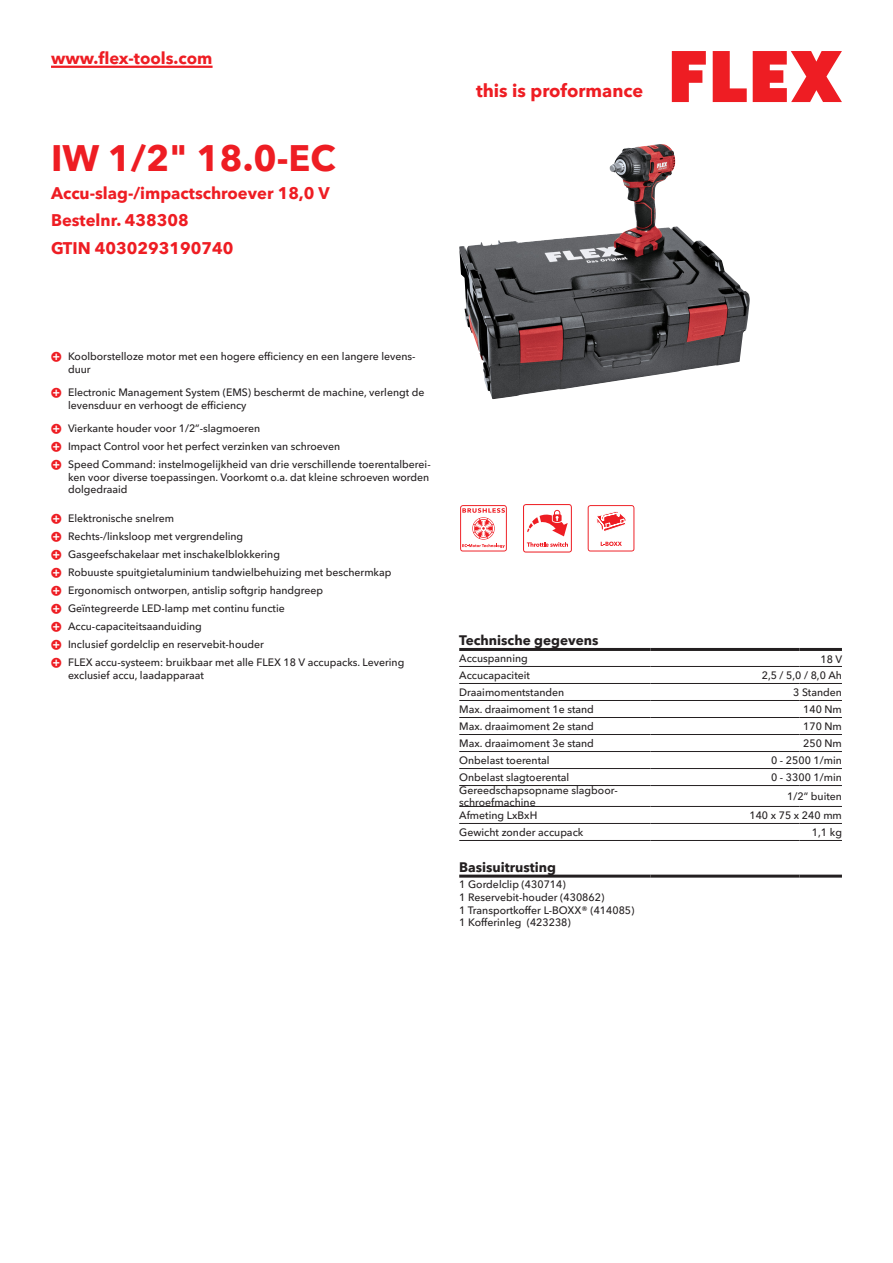
<style>
.page{position:relative;width:893px;height:1263px;background:#fff}
.page>*{position:absolute;margin:0;border:0;box-sizing:border-box;transform-origin:0 0}
.CB_AF_Product-name{font:700 36px "Avenir Next W1 G";color:#ee1d23}
.t1{font:700 18px "Avenir Next W1 G";color:#ee1d23}
.CB_AF_Product-short{font:700 16.5px "Avenir Next W1 G";color:#ee1d23}
.CB_AF_Order-number{font:700 16.5px "Avenir Next W1 G";color:#ee1d23}
.CB_AF_Table-headline{font:700 13.5px "Avenir Next W1 G";color:#231f20}
.CB_AF_Table-specific{font:500 10.5px/12.6px "Avenir Next W1 G";color:#231f20}
</style>
<div class="page">
<svg style="left:672px;top:51px;width:34px;height:51px"></svg>
<svg style="left:713px;top:51px;width:34px;height:51px"></svg>
<svg style="left:753px;top:51px;width:89px;height:51px"></svg>
<hr style="left:51px;top:66px;width:162px;height:2px;background:#ee1d23">
<img style="left:459px;top:144px;width:222px;height:255px">
<hr style="left:459px;top:666px;width:192px;height:1px;background:#231f20">
<hr style="left:651px;top:666px;width:148px;height:1px;background:#231f20">
<hr style="left:799px;top:666px;width:43px;height:1px;background:#231f20">
<hr style="left:459px;top:683px;width:192px;height:1px;background:#231f20">
<hr style="left:651px;top:683px;width:148px;height:1px;background:#231f20">
<hr style="left:799px;top:683px;width:43px;height:1px;background:#231f20">
<hr style="left:459px;top:700px;width:192px;height:1px;background:#231f20">
<hr style="left:651px;top:700px;width:148px;height:1px;background:#231f20">
<hr style="left:799px;top:700px;width:43px;height:1px;background:#231f20">
<hr style="left:459px;top:717px;width:192px;height:1px;background:#231f20">
<hr style="left:651px;top:717px;width:148px;height:1px;background:#231f20">
<hr style="left:799px;top:717px;width:43px;height:1px;background:#231f20">
<hr style="left:459px;top:734px;width:192px;height:1px;background:#231f20">
<hr style="left:651px;top:734px;width:148px;height:1px;background:#231f20">
<hr style="left:799px;top:734px;width:43px;height:1px;background:#231f20">
<hr style="left:459px;top:751px;width:192px;height:1px;background:#231f20">
<hr style="left:651px;top:751px;width:148px;height:1px;background:#231f20">
<hr style="left:799px;top:751px;width:43px;height:1px;background:#231f20">
<hr style="left:459px;top:768px;width:192px;height:1px;background:#231f20">
<hr style="left:651px;top:768px;width:148px;height:1px;background:#231f20">
<hr style="left:799px;top:768px;width:43px;height:1px;background:#231f20">
<hr style="left:459px;top:785px;width:192px;height:1px;background:#231f20">
<hr style="left:651px;top:785px;width:148px;height:1px;background:#231f20">
<hr style="left:799px;top:785px;width:43px;height:1px;background:#231f20">
<hr style="left:459px;top:806px;width:192px;height:1px;background:#231f20">
<hr style="left:651px;top:806px;width:148px;height:1px;background:#231f20">
<hr style="left:799px;top:806px;width:43px;height:1px;background:#231f20">
<hr style="left:459px;top:823px;width:192px;height:1px;background:#231f20">
<hr style="left:651px;top:823px;width:148px;height:1px;background:#231f20">
<hr style="left:799px;top:823px;width:43px;height:1px;background:#231f20">
<hr style="left:459px;top:840px;width:192px;height:1px;background:#231f20">
<hr style="left:651px;top:840px;width:148px;height:1px;background:#231f20">
<hr style="left:799px;top:840px;width:43px;height:1px;background:#231f20">
<hr style="left:459px;top:648px;width:192px;height:3px;background:#231f20">
<hr style="left:651px;top:648px;width:148px;height:3px;background:#231f20">
<hr style="left:799px;top:648px;width:43px;height:3px;background:#231f20">
<hr style="left:459px;top:875px;width:192px;height:3px;background:#231f20">
<hr style="left:651px;top:875px;width:148px;height:3px;background:#231f20">
<hr style="left:799px;top:875px;width:43px;height:3px;background:#231f20">
<svg style="left:460px;top:505px;width:47px;height:46px"></svg>
<svg style="left:523px;top:504px;width:49px;height:48px"></svg>
<svg style="left:588px;top:505px;width:46px;height:46px"></svg>
<h3 class="CB_AF_Product-short" style="left:51px;top:45px;width:163px">www.flex-tools.com</h3>
<p class="CB_AF_Product-name" style="left:51px;top:130px;width:286px">IW 1/2" 18.0-EC</p>
<p class="CB_AF_Product-short" style="left:51px;top:180px;width:280px">Accu-slag-/impactschroever 18,0 V</p>
<p class="CB_AF_Order-number" style="left:51px;top:207px;width:139px">Bestelnr. 438308</p>
<p class="CB_AF_Order-number" style="left:51px;top:235px;width:184px">GTIN 4030293190740</p>
<h2 class="t1" style="left:476px;top:77px;width:169px">this is proformance</h2>
<p class="CB_AF_Table-specific" style="left:68px;top:349px;width:349px">Koolborstelloze motor met een hogere efficiency en een langere levens&shy;duur</p>
<p class="CB_AF_Table-specific" style="left:68px;top:385px;width:358px">Electronic Management System (EMS) beschermt de machine, verlengt de levensduur en verhoogt de efficiency</p>
<p class="CB_AF_Table-specific" style="left:68px;top:421px;width:194px">Vierkante houder voor 1/2”-slagmoeren</p>
<p class="CB_AF_Table-specific" style="left:68px;top:439px;width:274px">Impact Control voor het perfect verzinken van schroeven</p>
<p class="CB_AF_Table-specific" style="left:68px;top:457px;width:364px">Speed Command: instelmogelijkheid van drie verschillende toerentalberei&shy;ken voor diverse toepassingen. Voorkomt o.a. dat kleine schroeven worden dolgedraaid</p>
<p class="CB_AF_Table-specific" style="left:68px;top:511px;width:107px">Elektronische snelrem</p>
<p class="CB_AF_Table-specific" style="left:68px;top:529px;width:177px">Rechts-/linksloop met vergrendeling</p>
<p class="CB_AF_Table-specific" style="left:68px;top:547px;width:213px">Gasgeefschakelaar met inschakelblokkering</p>
<p class="CB_AF_Table-specific" style="left:68px;top:565px;width:325px">Robuuste spuitgietaluminium tandwielbehuizing met beschermkap</p>
<p class="CB_AF_Table-specific" style="left:68px;top:583px;width:257px">Ergonomisch ontworpen, antislip softgrip handgreep</p>
<p class="CB_AF_Table-specific" style="left:68px;top:601px;width:218px">Geïntegreerde LED-lamp met continu functie</p>
<p class="CB_AF_Table-specific" style="left:68px;top:619px;width:135px">Accu-capaciteitsaanduiding</p>
<p class="CB_AF_Table-specific" style="left:68px;top:637px;width:198px">Inclusief gordelclip en reservebit-houder</p>
<p class="CB_AF_Table-specific" style="left:68px;top:655px;width:338px">FLEX accu-systeem: bruikbaar met alle FLEX 18 V accupacks. Levering exclusief accu, laadapparaat</p>
<p class="CB_AF_Table-headline" style="left:459px;top:630px;width:141px">Technische gegevens</p>
<p class="CB_AF_Table-specific" style="left:459px;top:651px;width:70px">Accuspanning</p>
<p class="CB_AF_Table-specific" style="left:820px;top:652px;width:23px">18 V</p>
<p class="CB_AF_Table-specific" style="left:459px;top:668px;width:72px">Accucapaciteit</p>
<p class="CB_AF_Table-specific" style="left:762px;top:668px;width:82px">2,5 / 5,0 / 8,0 Ah</p>
<p class="CB_AF_Table-specific" style="left:459px;top:685px;width:107px">Draaimomentstanden</p>
<p class="CB_AF_Table-specific" style="left:793px;top:685px;width:50px">3 Standen</p>
<p class="CB_AF_Table-specific" style="left:459px;top:702px;width:136px">Max. draaimoment 1e stand</p>
<p class="CB_AF_Table-specific" style="left:803px;top:702px;width:40px">140 Nm</p>
<p class="CB_AF_Table-specific" style="left:459px;top:719px;width:136px">Max. draaimoment 2e stand</p>
<p class="CB_AF_Table-specific" style="left:803px;top:719px;width:40px">170 Nm</p>
<p class="CB_AF_Table-specific" style="left:459px;top:736px;width:136px">Max. draaimoment 3e stand</p>
<p class="CB_AF_Table-specific" style="left:803px;top:736px;width:40px">250 Nm</p>
<p class="CB_AF_Table-specific" style="left:459px;top:753px;width:92px">Onbelast toerental</p>
<p class="CB_AF_Table-specific" style="left:771px;top:753px;width:72px">0 - 2500 1/min</p>
<p class="CB_AF_Table-specific" style="left:459px;top:770px;width:112px">Onbelast slagtoerental</p>
<p class="CB_AF_Table-specific" style="left:771px;top:770px;width:72px">0 - 3300 1/min</p>
<p class="CB_AF_Table-specific" style="left:459px;top:783px;width:160px">Gereedschapsopname slagboor&shy;schroefmachine</p>
<p class="CB_AF_Table-specific" style="left:787px;top:789px;width:56px">1/2” buiten</p>
<p class="CB_AF_Table-specific" style="left:459px;top:808px;width:80px">Afmeting LxBxH</p>
<p class="CB_AF_Table-specific" style="left:749px;top:808px;width:94px">140 x 75 x 240 mm</p>
<p class="CB_AF_Table-specific" style="left:459px;top:825px;width:126px">Gewicht zonder accupack</p>
<p class="CB_AF_Table-specific" style="left:812px;top:825px;width:32px">1,1 kg</p>
<p class="CB_AF_Table-headline" style="left:459px;top:856px;width:98px">Basisuitrusting</p>
<p class="CB_AF_Table-specific" style="left:459px;top:877px;width:177px">1 Gordelclip (430714)<br>1 Reservebit-houder (430862)<br>1 Transportkoffer L-BOXX® (414085)<br>1 Kofferinleg (423238)</p>
</div>
